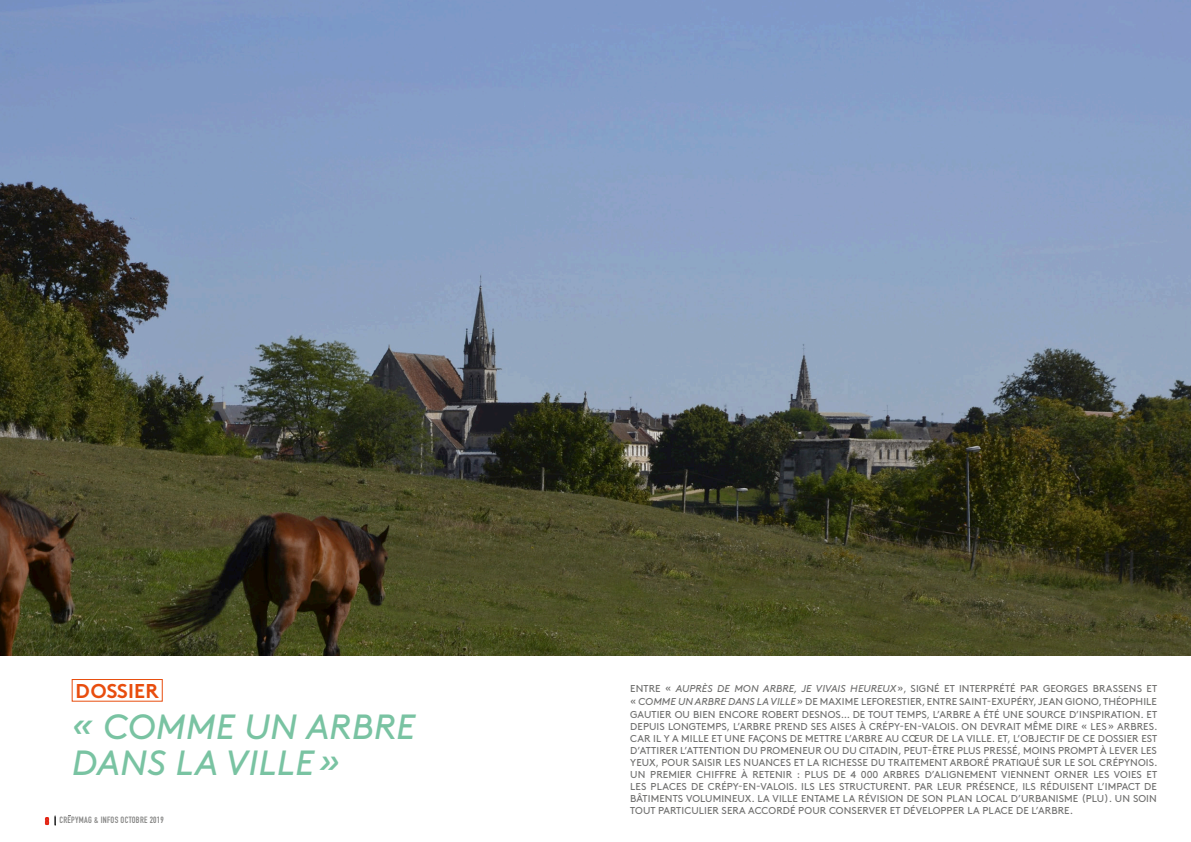
<style>
.page{position:relative;width:1191px;height:842px;background:#fff}
.page>*{position:absolute;margin:0;border:0;box-sizing:border-box;transform-origin:0 0}
.t1{font:italic 35px/36px "Brown Std";letter-spacing:.01em;color:#79c3a2}
.t2{font:700 20px "Brown Std";letter-spacing:.01em;color:#e84d0e}
.t3{font:10px/12px "Brown Std";letter-spacing:.01em;color:#6f6f6e;text-align:justify}
.t4{font:9px "DIN Engschrift Std";letter-spacing:.03em;color:#878786}
.s1{font-size:11px;color:#e32414}
.s2{font-style:italic}
</style>
<div class="page">
<img style="left:0;top:0;width:1191px;height:656px">
<div style="left:72px;top:679px;width:91px;height:23px;border:1px solid #e84d0e"></div>
<p class="t2" style="left:76px;top:679px;width:85px">DOSSIER</p>
<p class="t1" style="left:72px;top:709px;width:345px">« COMME UN ARBRE<br>DANS LA VILLE»</p>
<p class="t4" style="left:45px;top:815px;width:120px"><span class="s1">8</span> CREPYMAG &amp; INFOS OCTOBRE 2019</p>
<p class="t3" style="left:630px;top:682px;width:528px;line-height:13px">ENTRE « <span class="s2">AUPRÈS DE MON ARBRE, JE VIVAIS HEUREUX</span>», SIGNÉ ET INTERPRÉTÉ PAR GEORGES BRASSENS ET « <span class="s2">COMME UN ARBRE DANS LA VILLE</span>» DE MAXIME LEFORESTIER, ENTRE SAINT-EXUPÉRY, JEAN GIONO, THÉOPHILE GAUTIER OU BIEN ENCORE ROBERT DESNOS… DE TOUT TEMPS, L’ARBRE A ÉTÉ UNE SOURCE D’INSPIRATION. ET</p>
<p class="t3" style="left:630px;top:720px;width:528px">DEPUIS LONGTEMPS, L’ARBRE PREND SES AISES À CRÉPY-EN-VALOIS. ON DEVRAIT MÊME DIRE « LES» ARBRES.<br>CAR IL Y A MILLE ET UNE FAÇONS DE METTRE L’ARBRE AU CŒUR DE LA VILLE. ET, L’OBJECTIF DE CE DOSSIER EST D’ATTIRER L’ATTENTION DU PROMENEUR OU DU CITADIN, PEUT-ÊTRE PLUS PRESSÉ, MOINS PROMPT À LEVER LES YEUX, POUR SAISIR LES NUANCES ET LA RICHESSE DU TRAITEMENT ARBORÉ PRATIQUÉ SUR LE SOL CRÉPYNOIS.<br>UN PREMIER CHIFFRE À RETENIR : PLUS DE 4 000 ARBRES D’ALIGNEMENT VIENNENT ORNER LES VOIES ET LES PLACES DE CRÉPY-EN-VALOIS. ILS LES STRUCTURENT. PAR LEUR PRÉSENCE, ILS RÉDUISENT L’IMPACT DE BÂTIMENTS VOLUMINEUX. LA VILLE ENTAME LA RÉVISION DE SON PLAN LOCAL D’URBANISME (PLU). UN SOIN TOUT PARTICULIER SERA ACCORDÉ POUR CONSERVER ET DÉVELOPPER LA PLACE DE L’ARBRE.</p>
</div>
